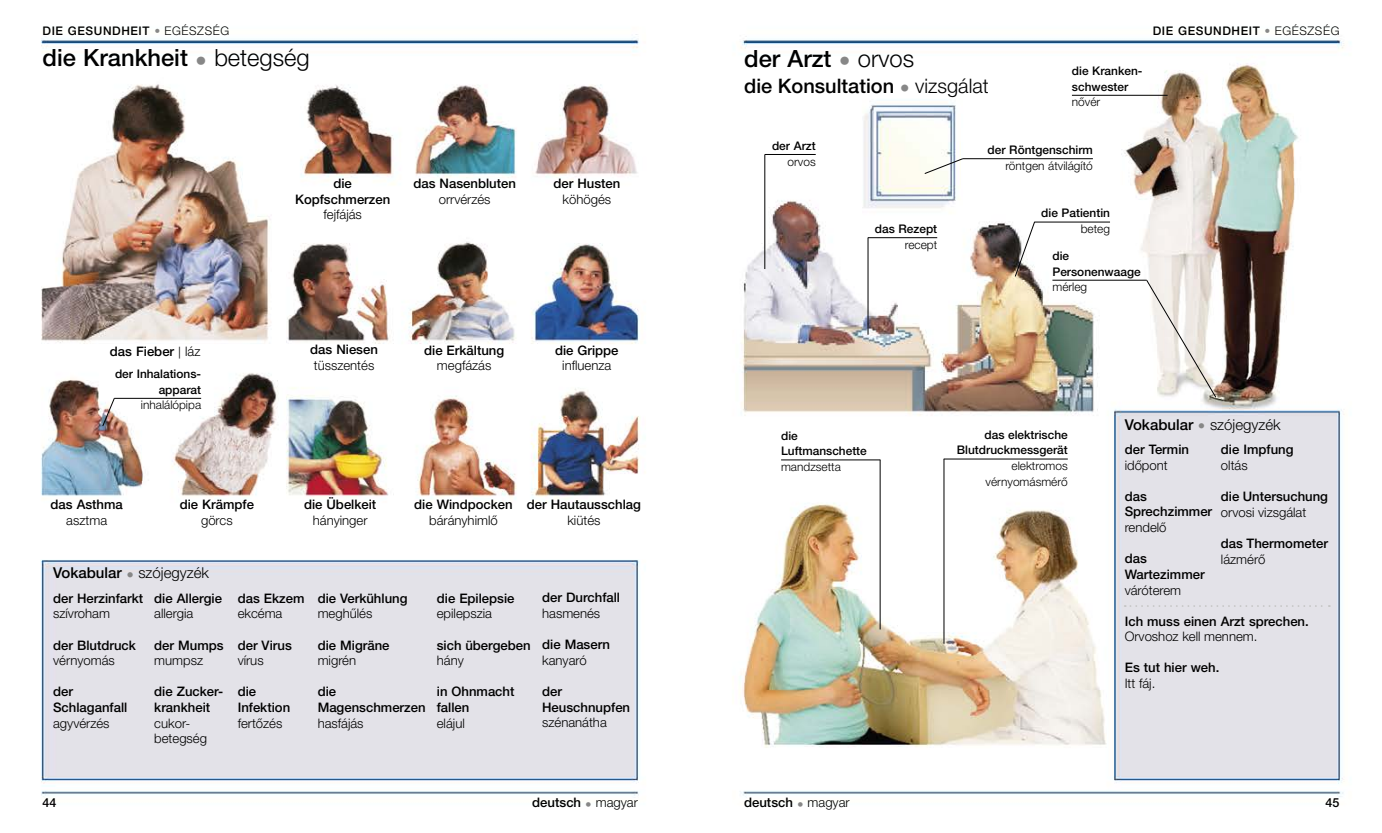
<style>
.page{position:relative;width:1382px;height:833px;background:#fff}
.page>*{position:absolute;margin:0;border:0;box-sizing:border-box;transform-origin:0 0}
.t1{font:500 23.75px "Helvetica Neue LT Std";color:#000}
.t2{font:500 20px "Helvetica Neue LT Std";color:#000}
.t3{font:300 15px "Helvetica Neue LT Std";color:#000}
.t4{font:500 13.12px/15.6px "Helvetica Neue LT Std";color:#000}
.t5{font:300 13.12px/15.6px "Helvetica Neue LT Std";color:#000}
.t6{font:500 12.5px "Helvetica Neue LT Std";color:#000}
.t7{font:500 11.88px/15.6px "Helvetica Neue LT Std";color:#000}
.t8{font:300 11.88px/15.6px "Helvetica Neue LT Std";color:#000;text-align:right}
.t9{font:500 11.88px "Helvetica Neue LT Std";letter-spacing:.05em;color:#000}
.s1{font-family:"Frutiger LT Std";font-weight:700;color:#878787}
.s2{font-weight:300}
.s3{font-weight:300;font-size:11.75px}
.s4{font-weight:500}
</style>
<div class="page">
<img style="left:41px;top:34px;width:1304px;height:763px">
<hr style="left:114px;top:398px;width:87px;height:1px;background:#000">
<hr style="left:868px;top:237px;width:69px;height:1px;background:#000">
<hr style="left:1072px;top:95px;width:96px;height:1px;background:#000">
<hr style="left:765px;top:154px;width:51px;height:1px;background:#000">
<svg style="left:102px;top:398px;width:13px;height:28px"></svg>
<hr style="left:868px;top:238px;width:1px;height:97px;background:#000">
<svg style="left:924px;top:158px;width:39px;height:16px"></svg>
<hr style="left:963px;top:158px;width:130px;height:1px;background:#000">
<hr style="left:944px;top:459px;width:124px;height:1px;background:#000">
<hr style="left:781px;top:460px;width:99px;height:1px;background:#000">
<hr style="left:1034px;top:222px;width:76px;height:1px;background:#000">
<svg style="left:1125px;top:605px;width:205px;height:2px"></svg>
<svg style="left:1015px;top:221px;width:20px;height:56px"></svg>
<hr style="left:1052px;top:280px;width:95px;height:1px;background:#000">
<hr style="left:944px;top:459px;width:1px;height:184px;background:#000">
<hr style="left:880px;top:460px;width:1px;height:169px;background:#000">
<hr style="left:765px;top:154px;width:1px;height:115px;background:#000">
<svg style="left:1146px;top:280px;width:70px;height:118px"></svg>
<p class="t9" style="left:43px;top:24px;width:188px">DIE GESUNDHEIT <span class="s1">•</span> <span class="s2">EGÉSZSÉG</span></p>
<p class="t9" style="left:1153px;top:24px;width:188px">DIE GESUNDHEIT <span class="s1">•</span> <span class="s2">EGÉSZSÉG</span></p>
<h1 class="t1" style="left:43px;top:44px;width:269px">die Krankheit <span class="s1">•</span> <span class="s2">betegség</span></h1>
<p class="t4" style="left:295px;top:176px;width:97px;text-align:center">die<br>Kopfschmerzen</p>
<p class="t5" style="left:323px;top:207px;width:40px">fejfájás</p>
<p class="t4" style="left:413px;top:176px;width:104px">das Nasenbluten</p>
<p class="t5" style="left:439px;top:191px;width:53px">orrvérzés</p>
<p class="t4" style="left:553px;top:176px;width:68px">der Husten</p>
<p class="t5" style="left:563px;top:191px;width:50px">köhögés</p>
<p class="t4" style="left:110px;top:343px;width:92px">das Fieber <span class="s3">|</span> <span class="s2">láz</span></p>
<p class="t7" style="left:115px;top:366px;width:88px;text-align:right">der Inhalations&shy;apparat</p>
<p class="t8" style="left:141px;top:397px;width:62px">inhalálópipa</p>
<p class="t4" style="left:51px;top:496px;width:74px">das Asthma</p>
<p class="t5" style="left:66px;top:512px;width:42px">asztma</p>
<p class="t4" style="left:180px;top:496px;width:76px">die Krämpfe</p>
<p class="t5" style="left:201px;top:512px;width:33px">görcs</p>
<p class="t3" style="left:53px;top:564px;width:157px"><span class="s4">Vokabular</span> <span class="s1">•</span> szójegyzék</p>
<p class="t4" style="left:310px;top:342px;width:69px">das Niesen</p>
<p class="t5" style="left:314px;top:357px;width:62px">tüsszentés</p>
<p class="t4" style="left:424px;top:342px;width:82px">die Erkältung</p>
<p class="t5" style="left:437px;top:357px;width:56px">megfázás</p>
<p class="t4" style="left:555px;top:342px;width:65px">die Grippe</p>
<p class="t5" style="left:562px;top:357px;width:51px">influenza</p>
<p class="t4" style="left:304px;top:496px;width:74px">die Übelkeit</p>
<p class="t5" style="left:313px;top:512px;width:56px">hányinger</p>
<p class="t4" style="left:414px;top:496px;width:100px">die Windpocken</p>
<p class="t5" style="left:429px;top:512px;width:70px">bárányhimlő</p>
<p class="t4" style="left:527px;top:496px;width:116px">der Hautausschlag</p>
<p class="t5" style="left:567px;top:512px;width:35px">kiütés</p>
<p class="t4" style="left:53px;top:590px;width:92px">der Herzinfarkt</p>
<p class="t5" style="left:53px;top:605px;width:58px">szívroham</p>
<p class="t4" style="left:53px;top:637px;width:84px">der Blutdruck</p>
<p class="t5" style="left:53px;top:652px;width:63px">vérnyomás</p>
<p class="t4" style="left:53px;top:684px;width:76px">der<br>Schlaganfall</p>
<p class="t5" style="left:53px;top:715px;width:58px">agyvérzés</p>
<p class="t4" style="left:154px;top:590px;width:69px">die Allergie</p>
<p class="t5" style="left:154px;top:605px;width:41px">allergia</p>
<p class="t4" style="left:154px;top:637px;width:71px">der Mumps</p>
<p class="t5" style="left:154px;top:652px;width:50px">mumpsz</p>
<p class="t4" style="left:154px;top:684px;width:70px">die Zucker&shy;krankheit</p>
<p class="t5" style="left:154px;top:715px;width:54px">cukor&shy;betegség</p>
<p class="t4" style="left:238px;top:590px;width:68px">das Ekzem</p>
<p class="t5" style="left:238px;top:605px;width:46px">ekcéma</p>
<p class="t4" style="left:238px;top:637px;width:56px">der Virus</p>
<p class="t5" style="left:238px;top:652px;width:28px">vírus</p>
<p class="t4" style="left:238px;top:684px;width:54px">die<br>Infektion</p>
<p class="t5" style="left:238px;top:715px;width:46px">fertőzés</p>
<p class="t4" style="left:318px;top:590px;width:91px">die Verkühlung</p>
<p class="t5" style="left:318px;top:605px;width:56px">meghűlés</p>
<p class="t4" style="left:318px;top:637px;width:73px">die Migräne</p>
<p class="t5" style="left:318px;top:652px;width:40px">migrén</p>
<p class="t4" style="left:318px;top:684px;width:109px">die<br>Magenschmerzen</p>
<p class="t5" style="left:318px;top:715px;width:47px">hasfájás</p>
<p class="t4" style="left:437px;top:590px;width:79px">die Epilepsie</p>
<p class="t5" style="left:437px;top:605px;width:57px">epilepszia</p>
<p class="t4" style="left:437px;top:637px;width:95px">sich übergeben</p>
<p class="t5" style="left:437px;top:652px;width:28px">hány</p>
<p class="t4" style="left:437px;top:684px;width:79px">in Ohnmacht fallen</p>
<p class="t5" style="left:437px;top:715px;width:29px">elájul</p>
<p class="t4" style="left:542px;top:589px;width:79px">der Durchfall</p>
<p class="t5" style="left:542px;top:605px;width:60px">hasmenés</p>
<p class="t4" style="left:542px;top:636px;width:69px">die Masern</p>
<p class="t5" style="left:542px;top:652px;width:46px">kanyaró</p>
<p class="t4" style="left:542px;top:683px;width:90px">der<br>Heuschnupfen</p>
<p class="t5" style="left:542px;top:714px;width:66px">szénanátha</p>
<h1 class="t1" style="left:744px;top:44px;width:172px">der Arzt <span class="s1">•</span> <span class="s2">orvos</span></h1>
<h2 class="t2" style="left:744px;top:74px;width:246px">die Konsultation <span class="s1">•</span> <span class="s2">vizsgálat</span></h2>
<p class="t7" style="left:1072px;top:63px;width:72px">die Kranken&shy;schwester</p>
<p class="t8" style="left:1072px;top:94px;width:30px">nővér</p>
<p class="t7" style="left:772px;top:138px;width:45px">der Arzt</p>
<p class="t8" style="left:788px;top:153px;width:30px">orvos</p>
<p class="t7" style="left:875px;top:221px;width:64px">das Rezept</p>
<p class="t8" style="left:905px;top:236px;width:34px">recept</p>
<p class="t7" style="left:988px;top:142px;width:107px">der Röntgenschirm</p>
<p class="t8" style="left:1005px;top:157px;width:89px">röntgen átvilágító</p>
<p class="t7" style="left:1041px;top:205px;width:70px">die Patientin</p>
<p class="t8" style="left:1081px;top:221px;width:31px">beteg</p>
<p class="t7" style="left:1052px;top:248px;width:90px">die<br>Personenwaage</p>
<p class="t8" style="left:1052px;top:279px;width:36px">mérleg</p>
<p class="t7" style="left:781px;top:427px;width:87px">die<br>Luftmanschette</p>
<p class="t8" style="left:781px;top:459px;width:61px">mandzsetta</p>
<p class="t7" style="left:957px;top:427px;width:112px;text-align:right">das elektrische<br>Blutdruckmessgerät</p>
<p class="t8" style="left:985px;top:458px;width:84px">elektromos vérnyomásmérő</p>
<p class="t3" style="left:1125px;top:415px;width:157px"><span class="s4">Vokabular</span> <span class="s1">•</span> szójegyzék</p>
<p class="t4" style="left:1125px;top:441px;width:66px">der Termin</p>
<p class="t5" style="left:1125px;top:457px;width:45px">időpont</p>
<p class="t4" style="left:1125px;top:488px;width:89px">das<br>Sprechzimmer</p>
<p class="t5" style="left:1125px;top:519px;width:43px">rendelő</p>
<p class="t4" style="left:1125px;top:550px;width:81px">das<br>Wartezimmer</p>
<p class="t5" style="left:1125px;top:582px;width:58px">váróterem</p>
<p class="t4" style="left:1221px;top:442px;width:74px">die Impfung</p>
<p class="t5" style="left:1221px;top:457px;width:28px">oltás</p>
<p class="t4" style="left:1221px;top:489px;width:109px">die Untersuchung</p>
<p class="t5" style="left:1221px;top:504px;width:87px">orvosi vizsgálat</p>
<p class="t4" style="left:1221px;top:535px;width:109px">das Thermometer</p>
<p class="t5" style="left:1221px;top:551px;width:46px">lázmérő</p>
<p class="t4" style="left:1125px;top:613px;width:186px">Ich muss einen Arzt sprechen.</p>
<p class="t5" style="left:1125px;top:628px;width:134px">Orvoshoz kell mennem.</p>
<p class="t4" style="left:1125px;top:660px;width:96px">Es tut hier weh.</p>
<p class="t5" style="left:1125px;top:675px;width:32px">Itt fáj.</p>
<p class="t6" style="left:43px;top:795px;width:15px">44</p>
<p class="t4" style="left:532px;top:794px;width:107px">deutsch <span class="s1">•</span> <span class="s2">magyar</span></p>
<p class="t4" style="left:744px;top:794px;width:107px">deutsch <span class="s1">•</span> <span class="s2">magyar</span></p>
<p class="t6" style="left:1325px;top:795px;width:15px">45</p>
</div>
